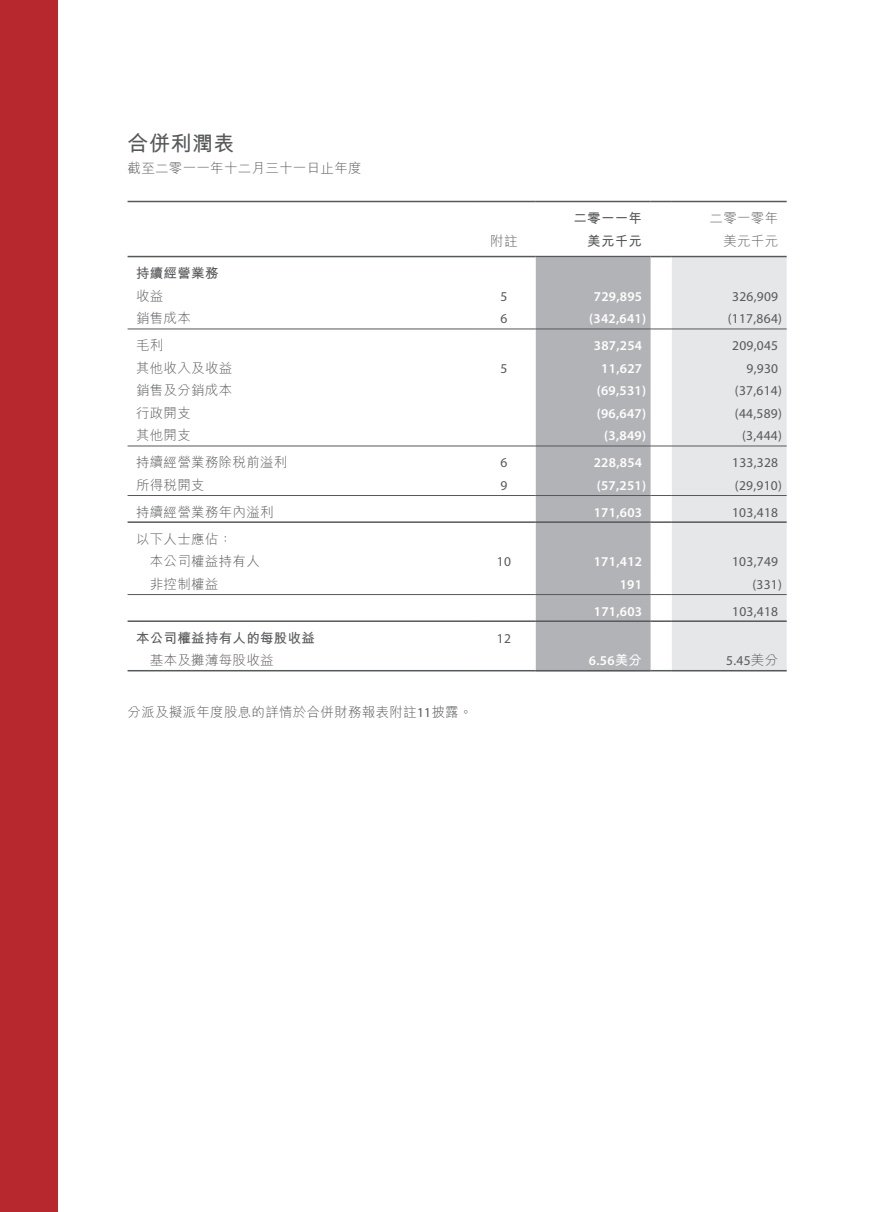
<style>
.page{position:relative;width:893px;height:1212px;background:#fff}
.page>*{position:absolute;margin:0;border:0;box-sizing:border-box;transform-origin:0 0}
.t1{font:700 21px "M Hei HK";letter-spacing:.02em;color:#57585a}
.t2{font:300 13.5px/22.5px "M Hei HK";letter-spacing:.02em;color:#57585a}
.t3{font:13.5px "Myriad Pro";letter-spacing:.02em;color:#57585a}
.t4{font:600 13.5px "Myriad Pro";letter-spacing:.02em;color:#fff}
.t5{font:700 13.5px "M Hei HK";letter-spacing:.02em;color:#57585a}
.s1{font-family:"M Hei HK";font-weight:700}
.s2{font-family:"M Hei HK";font-weight:300}
.s3{font-family:"Myriad Pro";font-weight:400}
</style>
<div class="page">
<div style="left:0;top:0;width:57px;height:1212px;background:#b7282e"></div>
<div style="left:536px;top:257px;width:115px;height:413px;background:#b2b3b7"></div>
<div style="left:672px;top:257px;width:115px;height:413px;background:#e6e7e9"></div>
<hr style="left:128px;top:201px;width:344px;height:1px;background:#57585a">
<hr style="left:472px;top:201px;width:64px;height:1px;background:#57585a">
<hr style="left:536px;top:201px;width:115px;height:1px;background:#57585a">
<svg style="left:651px;top:201px;width:21px;height:1px"></svg>
<hr style="left:672px;top:201px;width:115px;height:1px;background:#57585a">
<hr style="left:128px;top:256px;width:344px;height:1px;background:#57585a">
<hr style="left:472px;top:256px;width:64px;height:1px;background:#57585a">
<hr style="left:536px;top:256px;width:115px;height:1px;background:#57585a">
<svg style="left:651px;top:256px;width:21px;height:1px"></svg>
<hr style="left:672px;top:256px;width:115px;height:1px;background:#57585a">
<hr style="left:128px;top:329px;width:344px;height:1px;background:#57585a">
<hr style="left:472px;top:329px;width:64px;height:1px;background:#57585a">
<hr style="left:536px;top:329px;width:115px;height:1px;background:#57585a">
<svg style="left:651px;top:329px;width:21px;height:1px"></svg>
<hr style="left:672px;top:329px;width:115px;height:1px;background:#57585a">
<hr style="left:128px;top:446px;width:344px;height:1px;background:#57585a">
<hr style="left:472px;top:446px;width:64px;height:1px;background:#57585a">
<hr style="left:536px;top:446px;width:115px;height:1px;background:#57585a">
<svg style="left:651px;top:446px;width:21px;height:1px"></svg>
<hr style="left:672px;top:446px;width:115px;height:1px;background:#57585a">
<hr style="left:128px;top:495px;width:344px;height:1px;background:#57585a">
<hr style="left:472px;top:495px;width:64px;height:1px;background:#57585a">
<hr style="left:536px;top:495px;width:115px;height:1px;background:#57585a">
<svg style="left:651px;top:495px;width:21px;height:1px"></svg>
<hr style="left:672px;top:495px;width:115px;height:1px;background:#57585a">
<hr style="left:128px;top:521px;width:344px;height:2px;background:#57585a">
<hr style="left:472px;top:521px;width:64px;height:2px;background:#57585a">
<hr style="left:536px;top:521px;width:115px;height:2px;background:#57585a">
<hr style="left:651px;top:521px;width:21px;height:2px;background:#57585a">
<hr style="left:672px;top:521px;width:115px;height:2px;background:#57585a">
<hr style="left:128px;top:594px;width:344px;height:1px;background:#57585a">
<hr style="left:472px;top:594px;width:64px;height:1px;background:#57585a">
<hr style="left:536px;top:594px;width:115px;height:1px;background:#57585a">
<svg style="left:651px;top:594px;width:21px;height:1px"></svg>
<hr style="left:672px;top:594px;width:115px;height:1px;background:#57585a">
<hr style="left:128px;top:620px;width:344px;height:2px;background:#57585a">
<hr style="left:472px;top:620px;width:64px;height:2px;background:#57585a">
<hr style="left:536px;top:620px;width:115px;height:2px;background:#57585a">
<hr style="left:651px;top:620px;width:21px;height:2px;background:#57585a">
<hr style="left:672px;top:620px;width:115px;height:2px;background:#57585a">
<hr style="left:128px;top:670px;width:344px;height:1px;background:#57585a">
<hr style="left:472px;top:670px;width:64px;height:1px;background:#57585a">
<hr style="left:536px;top:670px;width:115px;height:1px;background:#57585a">
<svg style="left:651px;top:670px;width:21px;height:1px"></svg>
<hr style="left:672px;top:670px;width:115px;height:1px;background:#57585a">
<h1 class="t1" style="left:128px;top:128px;width:108px">合併利潤表</h1>
<p class="t2" style="left:128px;top:156px;width:236px">截至二零一一年十二月三十一日止年度</p>
<p class="t5" style="left:573px;top:208px;width:70px">二零一一年</p>
<p class="t2" style="left:709px;top:206px;width:70px">二零一零年</p>
<p class="t2" style="left:490px;top:229px;width:29px">附註</p>
<p class="t5" style="left:587px;top:231px;width:56px">美元千元</p>
<p class="t2" style="left:723px;top:229px;width:56px">美元千元</p>
<p class="t5" style="left:136px;top:263px;width:84px">持續經營業務</p>
<p class="t2" style="left:136px;top:284px;width:29px">收益</p>
<p class="t3" style="left:500px;top:288px;width:8px">5</p>
<p class="t4" style="left:594px;top:287px;width:50px">729,895</p>
<p class="t3" style="left:732px;top:288px;width:48px">326,909</p>
<p class="t2" style="left:136px;top:306px;width:56px">銷售成本</p>
<p class="t3" style="left:500px;top:310px;width:8px">6</p>
<p class="t4" style="left:589px;top:310px;width:58px">(342,641)</p>
<p class="t3" style="left:728px;top:310px;width:56px">(117,864)</p>
<p class="t2" style="left:136px;top:333px;width:29px">毛利</p>
<p class="t4" style="left:594px;top:337px;width:50px">387,254</p>
<p class="t3" style="left:732px;top:337px;width:48px">209,045</p>
<p class="t2" style="left:136px;top:356px;width:98px">其他收入及收益</p>
<p class="t3" style="left:500px;top:360px;width:8px">5</p>
<p class="t4" style="left:601px;top:359px;width:42px">11,627</p>
<p class="t3" style="left:746px;top:360px;width:33px">9,930</p>
<p class="t2" style="left:136px;top:378px;width:98px">銷售及分銷成本</p>
<p class="t4" style="left:597px;top:382px;width:51px">(69,531)</p>
<p class="t3" style="left:735px;top:382px;width:49px">(37,614)</p>
<p class="t2" style="left:136px;top:401px;width:56px">行政開支</p>
<p class="t4" style="left:597px;top:404px;width:51px">(96,647)</p>
<p class="t3" style="left:735px;top:405px;width:49px">(44,589)</p>
<p class="t2" style="left:136px;top:423px;width:56px">其他開支</p>
<p class="t4" style="left:604px;top:427px;width:43px">(3,849)</p>
<p class="t3" style="left:742px;top:427px;width:41px">(3,444)</p>
<p class="t2" style="left:136px;top:450px;width:153px">持續經營業務除稅前溢利</p>
<p class="t3" style="left:500px;top:454px;width:8px">6</p>
<p class="t4" style="left:594px;top:454px;width:50px">228,854</p>
<p class="t3" style="left:732px;top:454px;width:48px">133,328</p>
<p class="t2" style="left:136px;top:473px;width:70px">所得稅開支</p>
<p class="t3" style="left:500px;top:477px;width:8px">9</p>
<p class="t4" style="left:597px;top:476px;width:51px">(57,251)</p>
<p class="t3" style="left:735px;top:477px;width:49px">(29,910)</p>
<p class="t2" style="left:136px;top:500px;width:139px">持續經營業務年內溢利</p>
<p class="t4" style="left:594px;top:503px;width:50px">171,603</p>
<p class="t3" style="left:732px;top:504px;width:48px">103,418</p>
<p class="t2" style="left:150px;top:527px;width:111px;text-indent:-14px">以下人士應佔：<br>本公司權益持有人</p>
<p class="t3" style="left:497px;top:553px;width:16px">10</p>
<p class="t4" style="left:594px;top:553px;width:50px">171,412</p>
<p class="t3" style="left:732px;top:553px;width:48px">103,749</p>
<p class="t2" style="left:150px;top:572px;width:70px">非控制權益</p>
<p class="t4" style="left:620px;top:575px;width:24px">191</p>
<p class="t3" style="left:752px;top:576px;width:31px">(331)</p>
<p class="t4" style="left:594px;top:603px;width:50px">171,603</p>
<p class="t3" style="left:732px;top:603px;width:48px">103,418</p>
<p class="t5" style="left:136px;top:628px;width:180px">本公司權益持有人的每股收益</p>
<p class="t3" style="left:497px;top:630px;width:16px">12</p>
<p class="t2" style="left:150px;top:648px;width:125px">基本及攤薄每股收益</p>
<p class="t4" style="left:589px;top:652px;width:55px">6.56<span class="s1">美分</span></p>
<p class="t3" style="left:726px;top:652px;width:53px">5.45<span class="s2">美分</span></p>
<p class="t2" style="left:128px;top:700px;width:346px">分派及擬派年度股息的詳情於合併財務報表附註<span class="s3">11</span>披露。</p>
</div>
